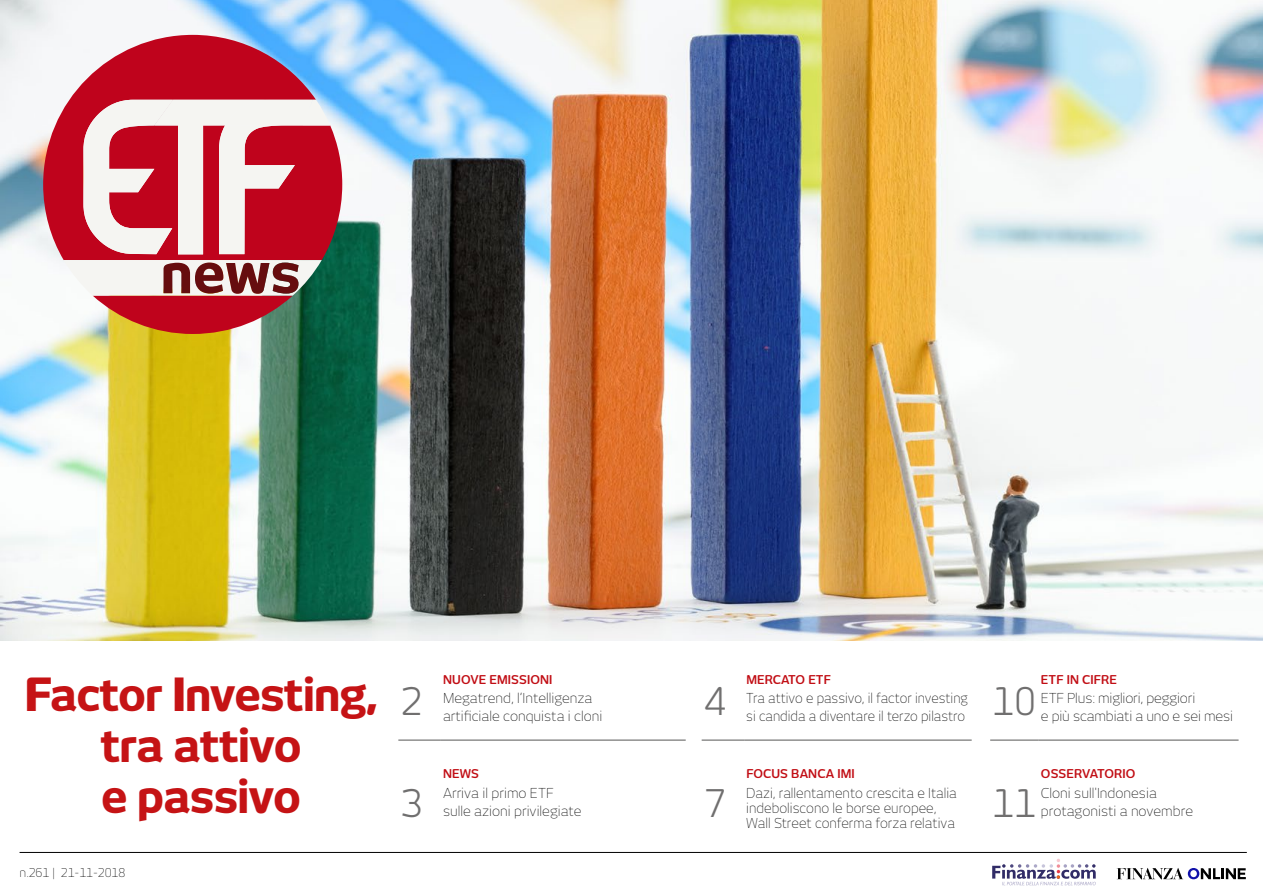
<style>
.page{position:relative;width:1263px;height:893px;background:#fff}
.page>*{position:absolute;margin:0;border:0;box-sizing:border-box;transform-origin:0 0}
.t1{font:800 45px/51px "New June";letter-spacing:-.02em;color:#c51315;text-align:center}
.t2{font:37.5px "New June";color:#706f6f}
.t3{font:13.5px/18px "New June Fine";color:#000}
.t4{font:13.5px/18px "New June Fine";color:#000;scale:.95 1}
.t5{font:600 12px "New June";letter-spacing:.01em;color:#c10d14}
.t6{font:12px "New June Fine";color:#000}
</style>
<div class="page">
<img style="left:0;top:0;width:1263px;height:640px">
<svg style="left:1117px;top:868px;width:129px;height:11px"></svg>
<svg style="left:992px;top:859px;width:104px;height:26px"></svg>
<hr style="left:20px;top:852px;width:1227px;height:1px;background:#000">
<svg style="left:43px;top:35px;width:299px;height:225px;fill:#bf031c"></svg>
<svg style="left:83px;top:100px;width:247px;height:154px"></svg>
<svg style="left:64px;top:260px;width:258px;height:74px"></svg>
<hr style="left:398px;top:740px;width:43px;height:1px;background:#575756">
<hr style="left:441px;top:740px;width:245px;height:1px;background:#575756">
<hr style="left:702px;top:740px;width:42px;height:1px;background:#575756">
<hr style="left:744px;top:740px;width:228px;height:1px;background:#575756">
<hr style="left:990px;top:740px;width:49px;height:1px;background:#575756">
<hr style="left:1039px;top:740px;width:199px;height:1px;background:#575756">
<h1 class="t1" style="left:25px;top:669px;width:354px">Factor Investing, tra attivo<br>e passivo</h1>
<h2 class="t2" style="left:400px;top:679px;width:23px">2</h2>
<h2 class="t2" style="left:400px;top:781px;width:23px">3</h2>
<p class="t6" style="left:20px;top:865px;width:107px">n.261 | 21-11-2018</p>
<p class="t5" style="left:443px;top:672px;width:111px">NUOVE EMISSIONI</p>
<p class="t5" style="left:746px;top:672px;width:86px">MERCATO ETF</p>
<p class="t5" style="left:1041px;top:672px;width:77px">ETF IN CIFRE</p>
<h2 class="t2" style="left:992px;top:679px;width:45px">10</h2>
<h2 class="t2" style="left:704px;top:679px;width:23px">4</h2>
<p class="t3" style="left:443px;top:689px;width:161px">Megatrend, l’Intelligenza artificiale conquista i cloni</p>
<p class="t4" style="left:746px;top:689px;width:235px">Tra attivo e passivo, il factor investing si candida a diventare il terzo pilastro</p>
<p class="t3" style="left:1041px;top:689px;width:194px">ETF Plus: migliori, peggiori<br>e più scambiati a uno e sei mesi</p>
<p class="t5" style="left:443px;top:767px;width:37px">NEWS</p>
<p class="t5" style="left:746px;top:767px;width:110px">FOCUS BANCA IMI</p>
<p class="t5" style="left:1041px;top:767px;width:96px">OSSERVATORIO</p>
<p class="t3" style="left:443px;top:783px;width:140px">Arriva il primo ETF sulle azioni privilegiate</p>
<p class="t3" style="left:746px;top:785px;width:212px;line-height:15px">Dazi, rallentamento crescita e Italia indeboliscono le borse europee,<br>Wall Street conferma forza relativa</p>
<p class="t3" style="left:1041px;top:783px;width:154px">Cloni sull'Indonesia protagonisti a novembre</p>
<h2 class="t2" style="left:704px;top:781px;width:23px">7</h2>
<h2 class="t2" style="left:992px;top:781px;width:45px">11</h2>
</div>
